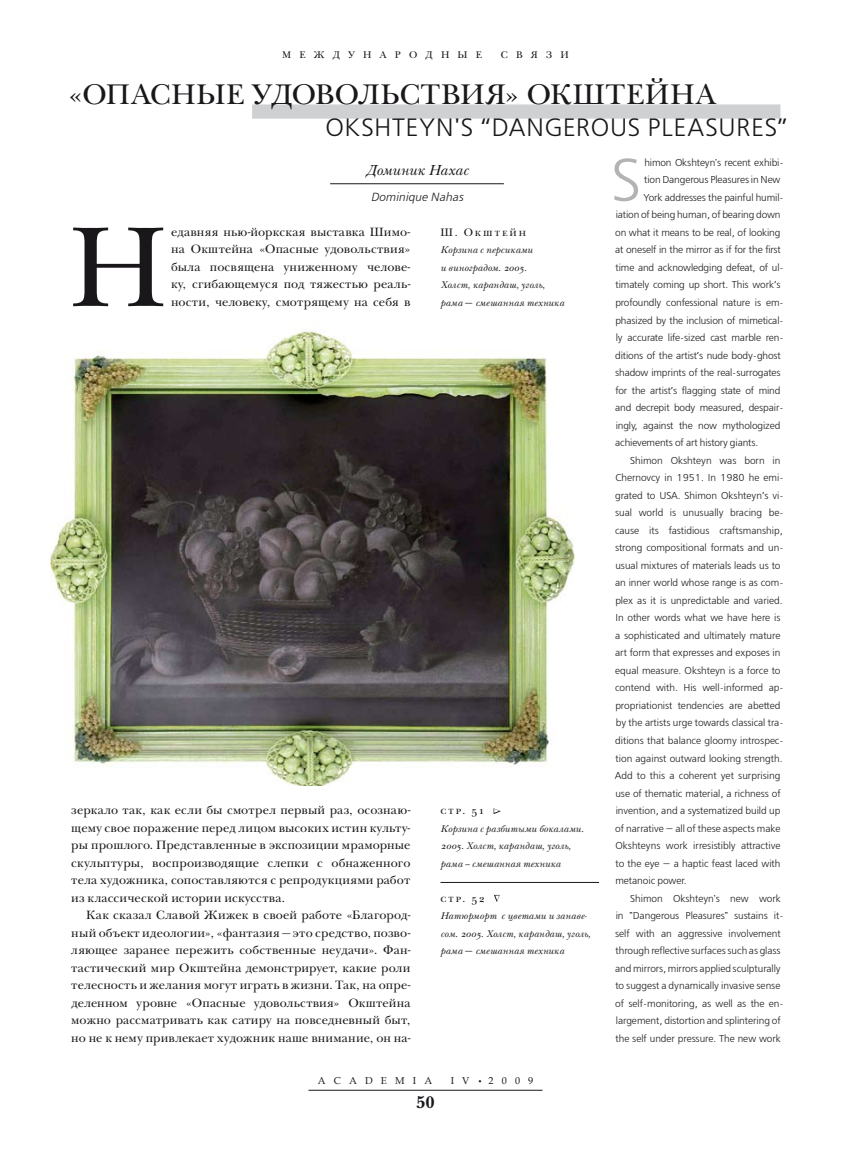
<style>
.page{position:relative;width:851px;height:1170px;background:#fff}
.page>*{position:absolute;margin:0;border:0;box-sizing:border-box;transform-origin:0 0}
.t1{font:117.38px "New Baskerville Exp Od C";color:#1a171b}
.t2{font:60px "Free Set Light C";color:#b1b3b4}
.t3{font:29.38px "New Baskerville Exp Sc C";letter-spacing:.015em;color:#1a171b}
.t4{font:25px "Free Set Light C";color:#1a171b}
.t5{font:700 17.5px "New Baskerville C";color:#1a171b}
.t6{font:italic 15px "New Baskerville C";letter-spacing:.01em;color:#1a171b}
.t7{font:12.5px/17.5px "New Baskerville Exp Od C";letter-spacing:.01em;color:#1a171b;text-align:justify}
.t8{font:italic 11.75px "Free Set Light C";letter-spacing:.01em;color:#1a171b}
.t9{font:11.25px "New Baskerville Exp Sc C";color:#1a171b}
.t10{font:10px "Free Set Light C";letter-spacing:-.005em;color:#1a171b}
.t11{font:italic 10px/17.5px "New Baskerville Exp Od C";letter-spacing:.02em;color:#1a171b}
.t12{font:10px "New Baskerville Exp Sc C";letter-spacing:.82em;color:#1a171b}
.t13{font:10px "Book Antiqua";letter-spacing:.82em;color:#1a171b}
.s1{font-family:"Meta Normal C";font-style:normal}
.s2{font-size:7.5px}
</style>
<div class="page">
<div style="left:252px;top:104px;width:528px;height:15px;background:#cfd0d2"></div>
<hr style="left:330px;top:183px;width:174px;height:1px;background:#1a171b">
<hr style="left:440px;top:882px;width:159px;height:1px;background:#1a171b">
<svg style="left:493px;top:808px;width:7px;height:6px"></svg>
<svg style="left:494px;top:894px;width:5px;height:7px"></svg>
<img style="left:50px;top:329px;width:524px;height:456px">
<hr style="left:308px;top:1089px;width:234px;height:1px;background:#1a171b">
<p class="t12" style="left:282px;top:49px;width:201px">междун ародн ые</p>
<p class="t12" style="left:501px;top:49px;width:69px">связ и</p>
<h3 class="t3" style="left:68px;top:77px;width:649px">«Опасные удовольствия» Окштейна</h3>
<h3 class="t4" style="left:325px;top:114px;width:17px">okshte</h3>
<h3 class="t4" style="left:419px;top:114px;width:107px">yn's “Dangerous</h3>
<h3 class="t4" style="left:647px;top:114px;width:29px">Pleasures</h3>
<h3 class="t4" style="left:777px;top:114px;width:12px">”</h3>
<h3 class="t6" style="left:365px;top:161px;width:104px">Доминик Нахас</h3>
<p class="t8" style="left:370px;top:190px;width:94px">Dominique Nahas</p>
<h2 class="t2" style="left:611px;top:148px;width:31px">S</h2>
<p class="t10" style="left:644px;top:157px;width:141px">himon Okshteyn's recent exhibi-</p>
<p class="t10" style="left:644px;top:174px;width:138px">tion Dangerous Pleasures in New</p>
<p class="t10" style="left:643px;top:192px;width:142px">York addresses the painful humil-</p>
<p class="t10" style="left:615px;top:210px;width:166px">iation of being human, of bearing down</p>
<p class="t10" style="left:615px;top:227px;width:167px">on what it means to be real, of looking</p>
<p class="t10" style="left:615px;top:245px;width:167px">at oneself in the mirror as if for the first</p>
<p class="t10" style="left:615px;top:262px;width:170px">time and acknowledging defeat, of ul-</p>
<p class="t10" style="left:615px;top:280px;width:167px">timately coming up short. This work’s</p>
<p class="t10" style="left:615px;top:297px;width:170px">profoundly confessional nature is em-</p>
<p class="t10" style="left:615px;top:315px;width:170px">phasized by the inclusion of mimetical-</p>
<p class="t10" style="left:615px;top:332px;width:169px">ly accurate life-sized cast marble ren-</p>
<p class="t10" style="left:615px;top:350px;width:167px">ditions of the artist’s nude body-ghost</p>
<p class="t10" style="left:615px;top:367px;width:167px">shadow imprints of the real-surrogates</p>
<p class="t10" style="left:615px;top:385px;width:166px">for the artist’s flagging state of mind</p>
<p class="t10" style="left:615px;top:402px;width:170px">and decrepit body measured, despair-</p>
<p class="t10" style="left:615px;top:420px;width:166px">ingly, against the now mythologized</p>
<p class="t10" style="left:615px;top:437px;width:145px">achievements of art history giants.</p>
<p class="t10" style="left:630px;top:455px;width:152px">Shimon Okshteyn was born in</p>
<p class="t10" style="left:615px;top:472px;width:170px">Chernovcy in 1951. In 1980 he emi-</p>
<p class="t10" style="left:615px;top:490px;width:170px">grated to USA. Shimon Okshteyn’s vi-</p>
<p class="t10" style="left:615px;top:507px;width:170px">sual world is unusually bracing be-</p>
<p class="t10" style="left:615px;top:525px;width:169px">cause its fastidious craftsmanship,</p>
<p class="t10" style="left:615px;top:542px;width:170px">strong compositional formats and un-</p>
<p class="t10" style="left:615px;top:560px;width:167px">usual mixtures of materials leads us to</p>
<p class="t10" style="left:615px;top:577px;width:170px">an inner world whose range is as com-</p>
<p class="t10" style="left:615px;top:595px;width:169px">plex as it is unpredictable and varied.</p>
<p class="t10" style="left:615px;top:612px;width:167px">In other words what we have here is</p>
<p class="t10" style="left:615px;top:630px;width:167px">a sophisticated and ultimately mature</p>
<p class="t10" style="left:615px;top:647px;width:167px">art form that expresses and exposes in</p>
<p class="t10" style="left:615px;top:665px;width:167px">equal measure. Okshteyn is a force to</p>
<p class="t10" style="left:615px;top:682px;width:170px">contend with. His well-informed ap-</p>
<p class="t10" style="left:615px;top:700px;width:167px">propriationist tendencies are abetted</p>
<p class="t10" style="left:615px;top:717px;width:169px">by the artists urge towards classical tra-</p>
<p class="t10" style="left:615px;top:735px;width:170px">ditions that balance gloomy introspec-</p>
<p class="t10" style="left:615px;top:752px;width:168px">tion against outward looking strength.</p>
<p class="t10" style="left:614px;top:770px;width:167px">Add to this a coherent yet surprising</p>
<p class="t10" style="left:615px;top:787px;width:167px">use of thematic material, a richness of</p>
<p class="t10" style="left:615px;top:805px;width:166px">invention, and a systematized build up</p>
<p class="t10" style="left:615px;top:822px;width:167px">of narrative — all of these aspects make</p>
<p class="t10" style="left:615px;top:840px;width:166px">Okshteyns work irresistibly attractive</p>
<p class="t10" style="left:615px;top:857px;width:166px">to the eye — a haptic feast laced with</p>
<p class="t10" style="left:615px;top:875px;width:73px">metanoic power.</p>
<p class="t10" style="left:630px;top:892px;width:152px">Shimon Okshteyn's new work</p>
<p class="t10" style="left:615px;top:910px;width:169px">in "Dangerous Pleasures" sustains it-</p>
<p class="t10" style="left:615px;top:927px;width:167px">self with an aggressive involvement</p>
<p class="t10" style="left:615px;top:945px;width:166px">through reflective surfaces such as glass</p>
<p class="t10" style="left:615px;top:962px;width:167px">and mirrors, mirrors applied sculpturally</p>
<p class="t10" style="left:615px;top:980px;width:166px">to suggest a dynamically invasive sense</p>
<p class="t10" style="left:615px;top:997px;width:170px">of self-monitoring, as well as the en-</p>
<p class="t10" style="left:615px;top:1015px;width:166px">largement, distortion and splintering of</p>
<p class="t10" style="left:615px;top:1032px;width:167px">the self under pressure. The new work</p>
<h1 class="t1" style="left:69px;top:198px;width:100px">Н</h1>
<p class="t9" style="left:440px;top:225px;width:87px">Ш. Окштейн</p>
<p class="t7" style="left:171px;top:223px;width:241px">едавняя нью-йоркская выставка Шимо&shy;на Окштейна «Опасные удовольствия» была посвящена униженному челове&shy;ку, сгибающемуся под тяжестью реаль&shy;ности, человеку, смотрящему на себя в</p>
<p class="t11" style="left:440px;top:241px;width:125px">Корзина с персиками<br>и виноградом. 2005.<br>Холст, карандаш, уголь, рама <span class="s1">—</span> смешанная техника</p>
<p class="t7" style="left:71px;top:801px;width:340px">зеркало так, как если бы смотрел первый раз, осознаю&shy;щему свое поражение перед лицом высоких истин культу&shy;ры прошлого. Представленные в экспозиции мраморные скульптуры, воспроизводящие слепки с обнаженного тела художника, сопоставляются с репродукциями работ из классической истории искусства.</p>
<p class="t7" style="left:71px;top:906px;width:340px;text-indent:15px">Как сказал Славой Жижек в своей работе «Благород&shy;ный объект идеологии», «фантазия — это средство, позво&shy;ляющее заранее пережить собственные неудачи». Фан&shy;тастический мир Oкштeйна демонстрирует, какие роли телесность и желания могут играть в жизни. Так, на опре&shy;деленном уровне «Опасные удовольствия» Окштейна можно рассматривать как сатиру на повседневный быт, но не к нему привлекает художник наше внимание, он на-</p>
<p class="t9" style="left:440px;top:803px;width:46px">стр. 51</p>
<p class="t11" style="left:440px;top:819px;width:145px">Корзина с разбитыми бокалами.<br>2005. Холст, карандаш, уголь, рама — смешанная техника</p>
<p class="t9" style="left:440px;top:891px;width:46px">стр. 52</p>
<p class="t11" style="left:440px;top:907px;width:152px">Натюрморт с цветами и занаве&shy;сом. 2005. Холст, карандаш, уголь, рама <span class="s1">—</span> смешанная техника</p>
<p class="t13" style="left:318px;top:1074px;width:116px">ACADEMIA</p>
<p class="t13" style="left:450px;top:1074px;width:84px">IV <span class="s2">•</span>2009</p>
<h3 class="t5" style="left:416px;top:1091px;width:20px">50</h3>
</div>
